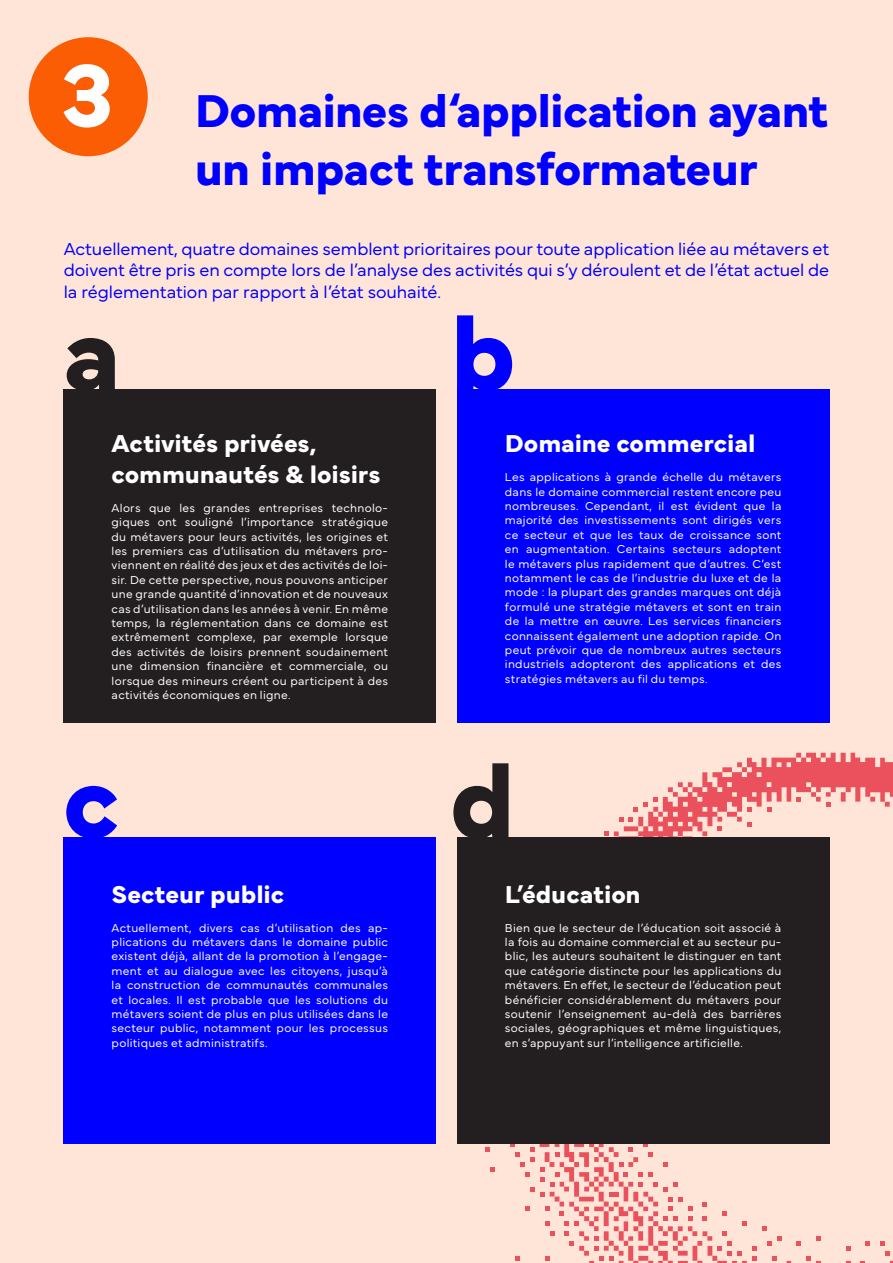
<style>
.page{position:relative;width:893px;height:1263px;background:#ffe5d8}
.page>*{position:absolute;margin:0;border:0;box-sizing:border-box;transform-origin:0 0}
.t1{font:700 108px "Mundial";color:#231f20}
.t2{font:700 108px "Mundial";color:#00f}
.t3{font:700 48px/57.6px "Mundial";letter-spacing:-.015em;color:#00f}
.t4{font:700 25.5px/30.6px "Mundial";letter-spacing:-.005em;color:#fff}
.t5{font:300 18px/21.6px "Mundial";letter-spacing:-.005em;color:#00f;text-align:justify}
.t6{font:300 12px/14.4px "Mundial";letter-spacing:.025em;color:#fff;text-align:justify}
.s1{font-size:93px;color:#fff}
</style>
<div class="page">
<svg style="left:702px;top:753px;width:191px;height:391px"></svg>
<svg style="left:841px;top:792px;width:5px;height:10px"></svg>
<svg style="left:796px;top:753px;width:5px;height:5px"></svg>
<svg style="left:821px;top:753px;width:5px;height:5px"></svg>
<svg style="left:722px;top:762px;width:25px;height:10px"></svg>
<svg style="left:796px;top:797px;width:5px;height:5px"></svg>
<svg style="left:870px;top:797px;width:5px;height:5px"></svg>
<svg style="left:762px;top:1226px;width:4px;height:5px"></svg>
<svg style="left:885px;top:802px;width:5px;height:5px"></svg>
<svg style="left:767px;top:1241px;width:4px;height:5px"></svg>
<svg style="left:796px;top:1241px;width:5px;height:5px"></svg>
<svg style="left:865px;top:1241px;width:5px;height:5px"></svg>
<svg style="left:767px;top:807px;width:4px;height:5px"></svg>
<svg style="left:846px;top:1246px;width:4px;height:5px"></svg>
<svg style="left:772px;top:1256px;width:4px;height:4px"></svg>
<svg style="left:806px;top:1256px;width:15px;height:7px"></svg>
<svg style="left:880px;top:1241px;width:13px;height:22px"></svg>
<svg style="left:777px;top:1236px;width:4px;height:5px"></svg>
<svg style="left:811px;top:792px;width:20px;height:15px"></svg>
<svg style="left:816px;top:1236px;width:4px;height:5px"></svg>
<svg style="left:480px;top:782px;width:276px;height:481px"></svg>
<div style="left:29px;top:37px;width:119px;height:119px;background:#fb5d04;border-radius:50%"></div>
<div style="left:64px;top:389px;width:372px;height:334px;background:#231f20"></div>
<div style="left:457px;top:389px;width:372px;height:334px;background:#00f"></div>
<div style="left:457px;top:838px;width:372px;height:306px;background:#231f20"></div>
<div style="left:64px;top:838px;width:372px;height:306px;background:#00f"></div>
<h2 class="t3" style="left:195px;top:78px;width:634px;text-indent:-141px"><span class="s1">3</span> Domaines d‘application ayant un impact transformateur</h2>
<p class="t5" style="left:64px;top:236px;width:767px">Actuellement, quatre domaines semblent prioritaires pour toute application liée au métavers et doivent être pris en compte lors de l’analyse des activités qui s’y déroulent et de l’état actuel de la réglementation par rapport à l’état souhaité.</p>
<h1 class="t1" style="left:63px;top:269px;width:60px">a</h1>
<h1 class="t2" style="left:450px;top:269px;width:68px">b</h1>
<h3 class="t4" style="left:112px;top:426px;width:270px">Activités privées, communautés &amp; loisirs</h3>
<p class="t6" style="left:112px;top:499px;width:278px">Alors que les grandes entreprises technolo&shy;giques ont souligné l’importance stratégique du métavers pour leurs activités, les origines et les premiers cas d’utilisation du métavers pro&shy;viennent en réalité des jeux et des activités de loi&shy;sir. De cette perspective, nous pouvons anticiper une grande quantité d’innovation et de nouveaux cas d’utilisation dans les années à venir. En même temps, la réglementation dans ce domaine est extrêmement complexe, par exemple lorsque des activités de loisirs prennent soudainement une dimension financière et commerciale, ou lorsque des mineurs créent ou participent à des activités économiques en ligne.</p>
<h1 class="t2" style="left:63px;top:716px;width:58px">c</h1>
<h3 class="t4" style="left:112px;top:876px;width:174px">Secteur public</h3>
<p class="t6" style="left:112px;top:919px;width:278px">Actuellement, divers cas d’utilisation des ap&shy;plications du métavers dans le domaine public existent déjà, allant de la promotion à l’engage&shy;ment et au dialogue avec les citoyens, jusqu’à la construction de communautés communales et locales. Il est probable que les solutions du métavers soient de plus en plus utilisées dans le secteur public, notamment pour les processus politiques et administratifs.</p>
<h3 class="t4" style="left:505px;top:426px;width:252px">Domaine commercial</h3>
<p class="t6" style="left:505px;top:469px;width:278px">Les applications à grande échelle du métavers dans le domaine commercial restent encore peu nombreuses. Cependant, il est évident que la majorité des investissements sont dirigés vers ce secteur et que les taux de croissance sont en augmentation. Certains secteurs adoptent le métavers plus rapidement que d’autres. C’est notamment le cas de l’industrie du luxe et de la mode : la plupart des grandes marques ont déjà formulé une stratégie métavers et sont en train de la mettre en œuvre. Les services financiers connaissent également une adoption rapide. On peut prévoir que de nombreux autres secteurs industriels adopteront des applications et des stratégies métavers au fil du temps.</p>
<h1 class="t1" style="left:450px;top:716px;width:68px">d</h1>
<h3 class="t4" style="left:505px;top:876px;width:137px">L’éducation</h3>
<p class="t6" style="left:505px;top:919px;width:278px">Bien que le secteur de l’éducation soit associé à la fois au domaine commercial et au secteur pu&shy;blic, les auteurs souhaitent le distinguer en tant que catégorie distincte pour les applications du métavers. En effet, le secteur de l’éducation peut bénéficier considérablement du métavers pour soutenir l’enseignement au-delà des barrières sociales, géographiques et même linguistiques, en s’appuyant sur l’intelligence artificielle.</p>
</div>
